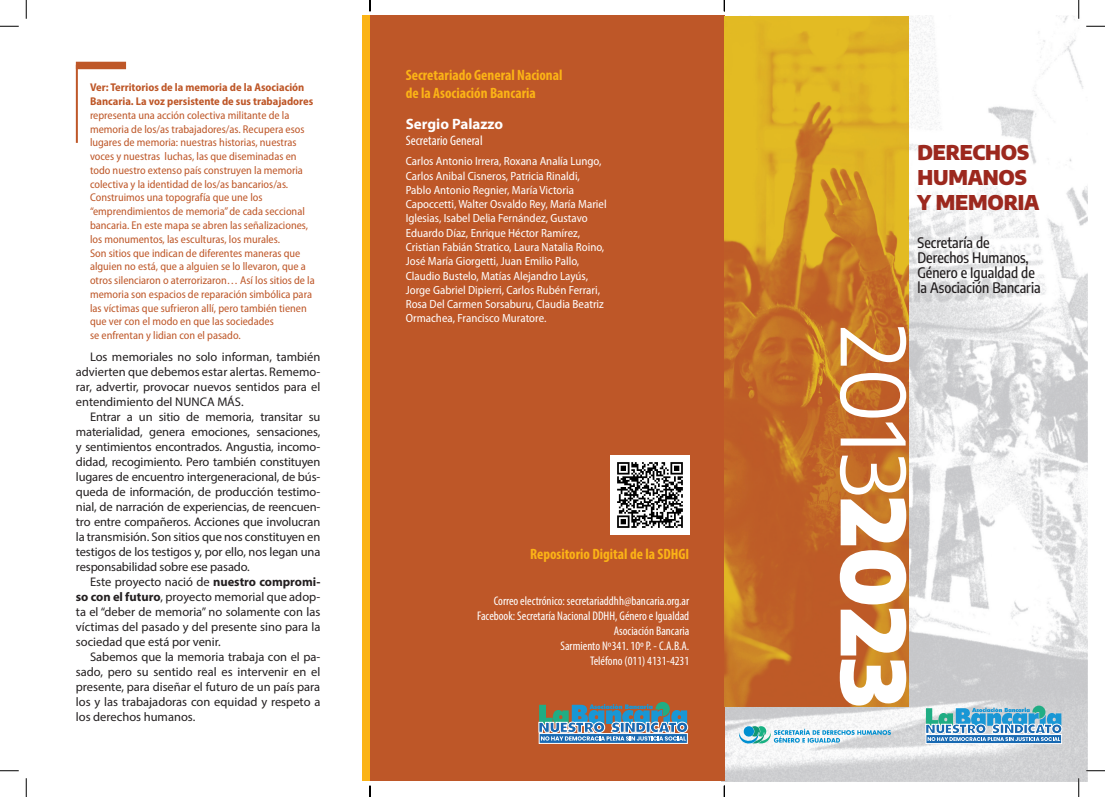
<style>
.page{position:relative;width:1105px;height:797px;background:#fff}
.page>*{position:absolute;margin:0;border:0;box-sizing:border-box;transform-origin:0 0}
.t1{font:87.5px "Encode Sans";color:#fff}
.t2{font:900 20px/25px "Encode Sans";letter-spacing:-.01em;color:#9c281e}
.t3{font:700 condensed 15px "Myriad Pro";color:#fbb316}
.t4{font:700 15px "Myriad Pro";color:#fff}
.t5{font:500 14.38px "Encode Sans Condensed";color:#231f20}
.t6{font:condensed 13.75px "Myriad Pro";color:#fff}
.t7{font:12.5px/15px "Myriad Pro";color:#231f20;text-align:justify}
.t8{font:condensed 12.5px "Myriad Pro";color:#fff}
.t9{font:semi-condensed 11.88px/14.2px "Myriad Pro";color:#fff}
.t10{font:semi-condensed 11.25px/13.8px "Myriad Pro";color:#be5728}
.s1{font-weight:700}
.s2{font-weight:900}
</style>
<div class="page">
<img style="left:724px;top:16px;width:364px;height:765px">
<div style="left:370px;top:16px;width:354px;height:765px;background:#be5728"></div>
<svg style="left:541px;top:740px;width:145px;height:1px"></svg>
<svg style="left:538px;top:702px;width:150px;height:38px"></svg>
<img style="left:611px;top:455px;width:78px;height:79px">
<img style="left:724px;top:17px;width:185px;height:689px">
<svg style="left:925px;top:705px;width:137px;height:36px"></svg>
<svg style="left:739px;top:726px;width:152px;height:17px"></svg>
<hr style="left:76px;top:65px;width:2px;height:78px;background:#be5728">
<div style="left:76px;top:62px;width:50px;height:7px;background:#be5728"></div>
<div style="left:362px;top:16px;width:8px;height:765px;background:#fbb316"></div>
<svg style="left:0;top:25px;width:19px;height:2px"></svg>
<svg style="left:1086px;top:25px;width:19px;height:2px"></svg>
<svg style="left:0;top:770px;width:19px;height:1px"></svg>
<svg style="left:1086px;top:770px;width:19px;height:1px"></svg>
<svg style="left:25px;top:0;width:2px;height:19px"></svg>
<svg style="left:25px;top:778px;width:2px;height:19px"></svg>
<svg style="left:1078px;top:0;width:1px;height:19px"></svg>
<svg style="left:1078px;top:778px;width:1px;height:19px"></svg>
<svg style="left:369px;top:0;width:2px;height:11px"></svg>
<svg style="left:369px;top:785px;width:2px;height:12px"></svg>
<svg style="left:724px;top:785px;width:1px;height:12px"></svg>
<p class="t10" style="left:90px;top:81px;width:225px"><span class="s1">Ver: Territorios de la memoria de la Asociación Bancaria. La voz persistente de sus trabajadores </span>representa una acción colectiva militante de la memoria de los/as trabajadores/as. Recupera esos lugares de memoria: nuestras historias, nuestras voces y nuestras luchas, las que diseminadas en todo nuestro extenso país construyen la memoria colectiva y la identidad de los/as bancarios/as.</p>
<p class="t10" style="left:90px;top:191px;width:220px">Construimos una topografía que une los “emprendimientos de memoria” de cada seccional bancaria. En este mapa se abren las señalizaciones, los monumentos, las esculturas, los murales.</p>
<p class="t10" style="left:90px;top:246px;width:226px">Son sitios que indican de diferentes maneras que alguien no está, que a alguien se lo llevaron, que a otros silenciaron o aterrorizaron… Así los sitios de la memoria son espacios de reparación simbólica para las víctimas que sufrieron allí, pero también tienen que ver con el modo en que las sociedades</p>
<p class="t10" style="left:90px;top:328px;width:152px">se enfrentan y lidian con el pasado.</p>
<p class="t7" style="left:76px;top:349px;width:246px;text-indent:14px">Los memoriales no solo informan, también advierten que debemos estar alertas. Rememo&shy;rar, advertir, provocar nuevos sentidos para el entendimiento del NUNCA MÁS.</p>
<p class="t7" style="left:76px;top:409px;width:246px;text-indent:14px">Entrar a un sitio de memoria, transitar su materialidad, genera emociones, sensaciones, y sentimientos encontrados. Angustia, incomo&shy;didad, recogimiento. Pero también constituyen lugares de encuentro intergeneracional, de bús&shy;queda de información, de producción testimo&shy;nial, de narración de experiencias, de reencuen&shy;tro entre compañeros. Acciones que involucran la transmisión. Son sitios que nos constituyen en testigos de los testigos y, por ello, nos legan una responsabilidad sobre ese pasado.</p>
<p class="t7" style="left:76px;top:574px;width:246px;text-indent:14px">Este proyecto nació de <span class="s1">nuestro compromi&shy;so con el futuro</span>, proyecto memorial que adop&shy;ta el “deber de memoria” no solamente con las víctimas del pasado y del presente sino para la sociedad que está por venir.</p>
<p class="t7" style="left:76px;top:649px;width:246px;text-indent:14px">Sabemos que la memoria trabaja con el pa&shy;sado, pero su sentido real es intervenir en el presente, para diseñar el futuro de un país para los y las trabajadoras con equidad y respeto a los derechos humanos.</p>
<p class="t3" style="left:406px;top:66px;width:158px">Secretariado General Nacional</p>
<p class="t3" style="left:406px;top:84px;width:132px">de la Asociación Bancaria</p>
<p class="t4" style="left:406px;top:114px;width:99px">Sergio Palazzo</p>
<p class="t6" style="left:406px;top:132px;width:78px">Secretario General</p>
<p class="t9" style="left:406px;top:155px;width:202px">Carlos Antonio Irrera, Roxana Analía Lungo, Carlos Anibal Cisneros, Patricia Rinaldi, Pablo Antonio Regnier, María Victoria Capoccetti, Walter Osvaldo Rey, María Mariel Iglesias, Isabel Delia Fernández, Gustavo Eduardo Díaz, Enrique Héctor Ramírez, Cristian Fabián Stratico, Laura Natalia Roino, José María Giorgetti, Juan Emilio Pallo, Claudio Bustelo, Matías Alejandro Layús, Jorge Gabriel Dipierri, Carlos Rubén Ferrari, Rosa Del Carmen Sorsaburu, Claudia Beatriz Ormachea, Francisco Muratore.</p>
<p class="t3" style="left:530px;top:544px;width:161px">Repositorio Digital de la SDHGI</p>
<p class="t8" style="left:494px;top:593px;width:197px">Correo electrónico: secretariaddhh@bancaria.org.ar</p>
<p class="t8" style="left:477px;top:608px;width:214px">Facebook: Secretaría Nacional DDHH, Género e Igualdad</p>
<p class="t8" style="left:614px;top:623px;width:77px">Asociación Bancaria</p>
<p class="t8" style="left:560px;top:638px;width:130px">Sarmiento Nº341. 10º P. - C.A.B.A.</p>
<p class="t8" style="left:590px;top:653px;width:101px">Teléfono (011) 4131-4231</p>
<p class="t2" style="left:917px;top:138px;width:113px">DERECHOS<br>HUMANOS</p>
<p class="t2" style="left:917px;top:188px;width:123px">Y MEMORIA</p>
<p class="t5" style="left:917px;top:232px;width:74px">Secretaría de</p>
<p class="t5" style="left:917px;top:247px;width:113px">Derechos Humanos,</p>
<p class="t5" style="left:917px;top:262px;width:119px">Género e Igualdad de</p>
<p class="t5" style="left:917px;top:277px;width:125px">la Asociación Bancaria</p>
<p class="t1" style="left:934px;top:325px;width:384px;rotate:90deg">2013<span class="s2">2023</span></p>
</div>
